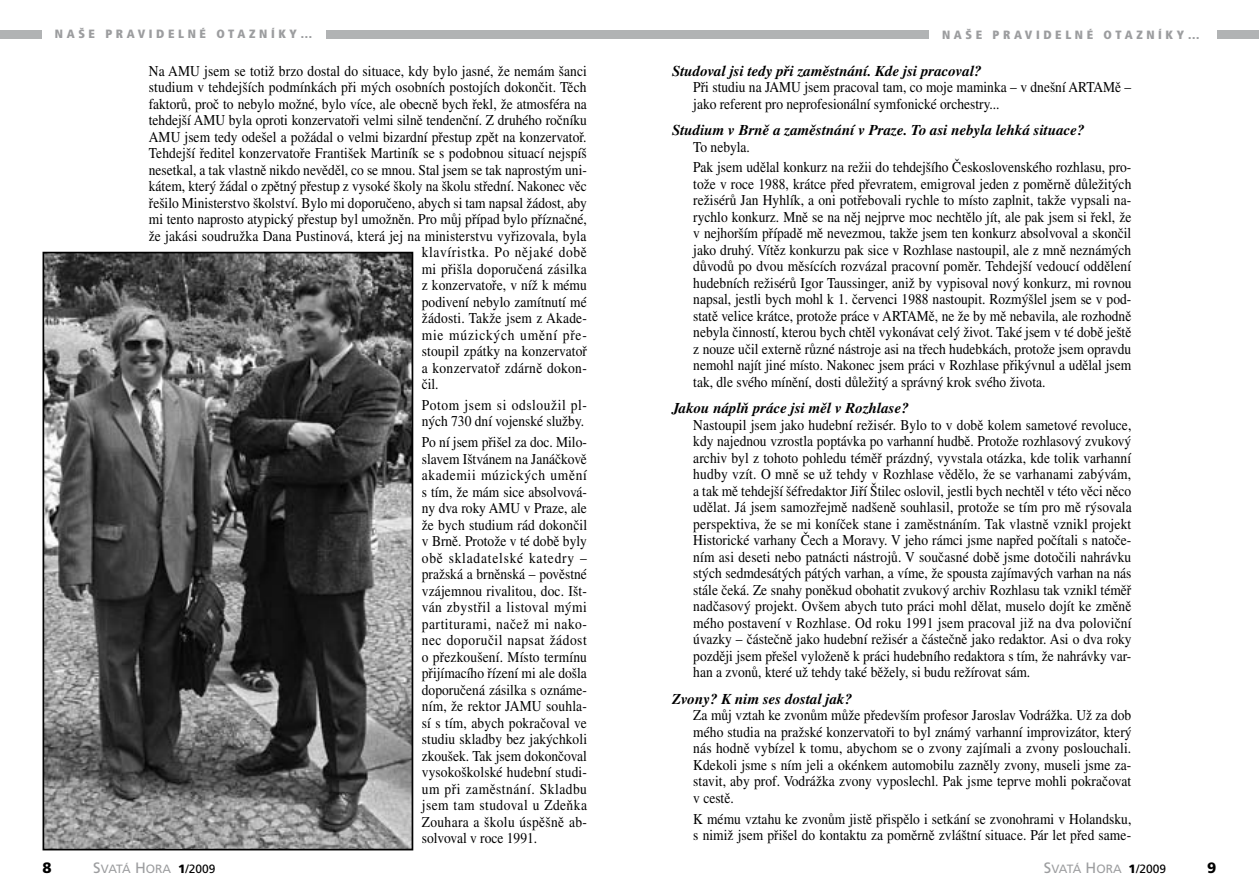
<style>
.page{position:relative;width:1259px;height:893px;background:#fff}
.page>*{position:absolute;margin:0;border:0;box-sizing:border-box;transform-origin:0 0}
.t1{font:15px/16.5px "Times CE";color:#000;scale:.9 1}
.t2{font:italic 700 15px "Times CE";color:#000}
.t3{font:15px "Times CE";letter-spacing:.025em;color:#000;scale:.9 1}
.t4{font:15px "Times CE";letter-spacing:.05em;color:#000;scale:.9 1}
.t5{font:15px "Times CE";letter-spacing:.055em;color:#000;scale:.9 1}
.t6{font:900 15px "Frutiger CE";color:#000}
.t7{font:900 condensed 12px "Frutiger CE";letter-spacing:.3em;color:#9c9d9f}
.t8{font:12px "Frutiger CE";color:#9c9d9f}
.s1{font-size:15px}
.s2{font-weight:900;color:#000}
.s3{color:#000}
</style>
<div class="page">
<div style="left:0;top:30px;width:629px;height:8px;background:#b1b3b4"></div>
<div style="left:42px;top:24px;width:283px;height:20px;background:#fff"></div>
<div style="left:629px;top:30px;width:630px;height:8px;background:#b1b3b4"></div>
<div style="left:929px;top:25px;width:287px;height:20px;background:#fff"></div>
<img style="left:46px;top:255px;width:364px;height:592px">
<div style="left:43px;top:252px;width:370px;height:598px;border:2px solid #000"></div>
<p class="t7" style="left:55px;top:27px;width:259px">NAŠE PRAVIDELNÉ OTAZNÍKY…</p>
<p class="t1" style="left:149px;top:62px;width:488px">Na AMU jsem se totiž brzo dostal do situace, kdy bylo jasné, že nemám šanci</p>
<p class="t1" style="left:149px;top:79px;width:488px">studium v tehdejších podmínkách při mých osobních postojích dokončit. Těch</p>
<p class="t1" style="left:149px;top:95px;width:488px">faktorů, proč to nebylo možné, bylo více, ale obecně bych řekl, že atmosféra na</p>
<p class="t1" style="left:149px;top:112px;width:488px">tehdejší AMU byla oproti konzervatoři velmi silně tendenční. Z druhého ročníku</p>
<p class="t1" style="left:149px;top:128px;width:488px">AMU jsem tedy odešel a požádal o velmi bizardní přestup zpět na konzervatoř.</p>
<p class="t1" style="left:149px;top:145px;width:488px">Tehdejší ředitel konzervatoře František Martiník se s podobnou situací nejspíš</p>
<p class="t1" style="left:149px;top:161px;width:488px">nesetkal, a tak vlastně nikdo nevěděl, co se mnou. Stal jsem se tak naprostým uni-</p>
<p class="t1" style="left:149px;top:178px;width:488px">kátem, který žádal o zpětný přestup z vysoké školy na školu střední. Nakonec věc</p>
<p class="t1" style="left:149px;top:194px;width:488px">řešilo Ministerstvo školství. Bylo mi doporučeno, abych si tam napsal žádost, aby</p>
<p class="t1" style="left:149px;top:211px;width:488px">mi tento naprosto atypický přestup byl umožněn. Pro můj případ bylo příznačné,</p>
<p class="t1" style="left:149px;top:227px;width:488px">že jakási soudružka Dana Pustinová, která jej na ministerstvu vyřizovala, byla</p>
<p class="t4" style="left:422px;top:244px;width:185px">klavíristka. Po nějaké době</p>
<p class="t3" style="left:422px;top:260px;width:185px">mi přišla doporučená zásilka</p>
<p class="t1" style="left:422px;top:277px;width:185px">z konzervatoře, v níž k mému</p>
<p class="t1" style="left:422px;top:293px;width:185px">podivení nebylo zamítnutí mé</p>
<p class="t1" style="left:422px;top:310px;width:185px">žádosti. Takže jsem z Akade-</p>
<p class="t5" style="left:422px;top:326px;width:185px">mie múzických umění pře-</p>
<p class="t1" style="left:422px;top:343px;width:185px">stoupil zpátky na konzervatoř</p>
<p class="t3" style="left:422px;top:359px;width:185px">a konzervatoř zdárně dokon-</p>
<p class="t1" style="left:422px;top:376px;width:20px">čil.</p>
<p class="t1" style="left:422px;top:396px;width:185px">Potom jsem si odsloužil pl&shy;ných 730 dní vojenské služby.</p>
<p class="t1" style="left:422px;top:434px;width:185px;text-align:justify">Po ní jsem přišel za doc. Milo&shy;slavem Ištvánem na Janáčkově akademii múzických umění s tím, že mám sice absolvová&shy;ny dva roky AMU v Praze, ale že bych studium rád dokončil v Brně. Protože v té době byly obě skladatelské katedry – pražská a brněnská – pověstné vzájemnou rivalitou, doc. Išt&shy;ván zbystřil a listoval mými partiturami, načež mi nako&shy;nec doporučil napsat žádost o přezkoušení. Místo termínu přijímacího řízení mi ale došla doporučená zásilka s oznáme&shy;ním, že rektor JAMU souhla&shy;sí s tím, abych pokračoval ve studiu skladby bez jakýchkoli zkoušek. Tak jsem dokončoval vysokoškolské hudební studi&shy;um při zaměstnání. Skladbu jsem tam studoval u Zdeňka Zouhara a školu úspěšně ab&shy;solvoval v roce 1991.</p>
<p class="t7" style="left:942px;top:28px;width:259px">NAŠE PRAVIDELNÉ OTAZNÍKY…</p>
<p class="t2" style="left:672px;top:62px;width:311px">Studoval jsi tedy při zaměstnání. Kde jsi pracoval?</p>
<p class="t1" style="left:693px;top:79px;width:488px">Při studiu na JAMU jsem pracoval tam, co moje maminka – v dnešní ARTAMě – jako referent pro neprofesionální symfonické orchestry...</p>
<p class="t2" style="left:672px;top:121px;width:414px">Studium v Brně a zaměstnání v Praze. To asi nebyla lehká situace?</p>
<p class="t1" style="left:693px;top:136px;width:488px;line-height:20.7px">To nebyla.<br>Pak jsem udělal konkurz na režii do tehdejšího Československého rozhlasu, pro-</p>
<p class="t1" style="left:693px;top:175px;width:488px;text-align:justify">tože v roce 1988, krátce před převratem, emigroval jeden z poměrně důležitých režisérů Jan Hyhlík, a oni potřebovali rychle to místo zaplnit, takže vypsali na&shy;rychlo konkurz. Mně se na něj nejprve moc nechtělo jít, ale pak jsem si řekl, že v nejhorším případě mě nevezmou, takže jsem ten konkurz absolvoval a skončil jako druhý. Vítěz konkurzu pak sice v Rozhlase nastoupil, ale z mně neznámých důvodů po dvou měsících rozvázal pracovní poměr. Tehdejší vedoucí oddělení hudebních režisérů Igor Taussinger, aniž by vypisoval nový konkurz, mi rovnou napsal, jestli bych mohl k 1. červenci 1988 nastoupit. Rozmýšlel jsem se v pod&shy;statě velice krátce, protože práce v ARTAMě, ne že by mě nebavila, ale rozhodně nebyla činností, kterou bych chtěl vykonávat celý život. Také jsem v té době ještě z nouze učil externě různé nástroje asi na třech hudebkách, protože jsem opravdu nemohl najít jiné místo. Nakonec jsem práci v Rozhlase přikývnul a udělal jsem tak, dle svého mínění, dosti důležitý a správný krok svého života.</p>
<p class="t2" style="left:672px;top:399px;width:238px">Jakou náplň práce jsi měl v Rozhlase?</p>
<p class="t1" style="left:693px;top:416px;width:489px;text-align:justify">Nastoupil jsem jako hudební režisér. Bylo to v době kolem sametové revoluce, kdy najednou vzrostla poptávka po varhanní hudbě. Protože rozhlasový zvukový archiv byl z tohoto pohledu téměř prázdný, vyvstala otázka, kde tolik varhanní hudby vzít. O mně se už tehdy v Rozhlase vědělo, že se varhanami zabývám, a tak mě tehdejší šéfredaktor Jiří Štilec oslovil, jestli bych nechtěl v této věci něco udělat. Já jsem samozřejmě nadšeně souhlasil, protože se tím pro mě rýsovala perspektiva, že se mi koníček stane i zaměstnáním. Tak vlastně vznikl projekt Historické varhany Čech a Moravy. V jeho rámci jsme napřed počítali s natoče&shy;ním asi deseti nebo patnácti nástrojů. V současné době jsme dotočili nahrávku stých sedmdesátých pátých varhan, a víme, že spousta zajímavých varhan na nás stále čeká. Ze snahy poněkud obohatit zvukový archiv Rozhlasu tak vznikl téměř nadčasový projekt. Ovšem abych tuto práci mohl dělat, muselo dojít ke změně mého postavení v Rozhlase. Od roku 1991 jsem pracoval již na dva poloviční úvazky – částečně jako hudební režisér a částečně jako redaktor. Asi o dva roky později jsem přešel vyloženě k práci hudebního redaktora s tím, že nahrávky var&shy;han a zvonů, které už tehdy také běžely, si budu režírovat sám.</p>
<p class="t2" style="left:672px;top:690px;width:182px">Zvony? K nim ses dostal jak?</p>
<p class="t1" style="left:693px;top:707px;width:488px;text-align:justify">Za můj vztah ke zvonům může především profesor Jaroslav Vodrážka. Už za dob mého studia na pražské konzervatoři to byl známý varhanní improvizátor, který nás hodně vybízel k tomu, abychom se o zvony zajímali a zvony poslouchali.<br>Kdekoli jsme s ním jeli a okénkem automobilu zazněly zvony, museli jsme za&shy;stavit, aby prof. Vodrážka zvony vyposlechl. Pak jsme teprve mohli pokračovat v cestě.</p>
<p class="t1" style="left:693px;top:810px;width:488px">K mému vztahu ke zvonům jistě přispělo i setkání se zvonohrami v Holandsku, s nimiž jsem přišel do kontaktu za poměrně zvláštní situace. Pár let před same-</p>
<p class="t6" style="left:43px;top:859px;width:11px">8</p>
<p class="t8" style="left:93px;top:862px;width:124px"><span class="s1">S</span>VATÁ <span class="s1">H</span>ORA <span class="s2">1</span><span class="s3">/2009</span></p>
<p class="t8" style="left:1044px;top:862px;width:124px"><span class="s1">S</span>VATÁ <span class="s1">H</span>ORA <span class="s2">1</span><span class="s3">/2009</span></p>
<p class="t6" style="left:1207px;top:859px;width:11px">9</p>
</div>
